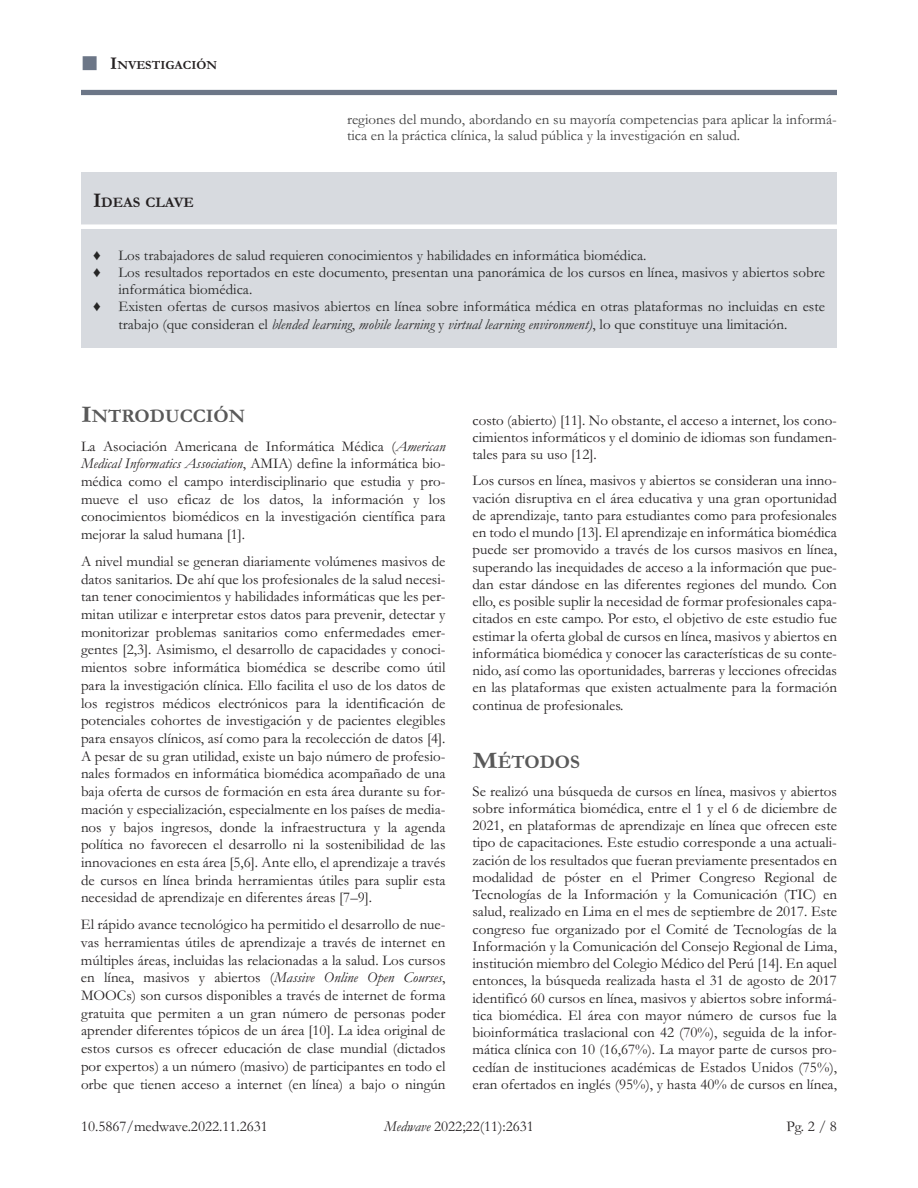
<style>
.page{position:relative;width:918px;height:1188px;background:#fff}
.page>*{position:absolute;margin:0;border:0;box-sizing:border-box;transform-origin:0 0}
.t1{font:700 19.35px "Garamond";color:#595959}
.t2{font:15px/17.7px "Garamond";color:#231f20;text-align:justify}
.t3{font:15px "Garamond";color:#262626}
.t4{font:15px/16.5px "Garamond";color:#404040}
.t5{font:italic 15px "Garamond";color:#262626}
.t6{font:700 14.7px "Garamond";color:#231f20}
.t7{font:700 12.6px "Garamond";color:#231f20}
.s1{font-size:18px}
.s2{font-size:21px}
.s3{font-family:"Times New Roman"}
.s4{font-style:normal}
.s5{font-size:24px}
.s6{font-style:italic}
</style>
<div class="page">
<div style="left:81px;top:90px;width:756px;height:5px;background:#6c7687"></div>
<div style="left:81px;top:172px;width:756px;height:176px;background:#d7dadf"></div>
<div style="left:81px;top:224px;width:756px;height:5px;background:#fff"></div>
<p class="t7" style="left:110px;top:56px;width:108px"><span class="s1">I</span>NVESTIGACIÓN</p>
<p class="t6" style="left:93px;top:193px;width:102px"><span class="s2">I</span>DEAS CLAVE</p>
<p class="t4" style="left:347px;top:110px;width:491px">regiones del mundo, abordando en su mayoría competencias para aplicar la informá&shy;tica en la práctica clínica, la salud pública y la investigación en salud.</p>
<p class="t3" style="left:93px;top:245px;width:555px"><span class="s3">♦</span> Los trabajadores de salud requieren conocimientos y habilidades en informática biomédica.</p>
<p class="t3" style="left:93px;top:262px;width:734px"><span class="s3">♦</span> Los resultados reportados en este documento, presentan una panorámica de los cursos en línea, masivos y abiertos sobre</p>
<p class="t3" style="left:119px;top:279px;width:135px">informática biomédica.</p>
<p class="t3" style="left:93px;top:297px;width:734px"><span class="s3">♦</span> Existen ofertas de cursos masivos abiertos en línea sobre informática médica en otras plataformas no incluidas en este</p>
<p class="t5" style="left:119px;top:314px;width:670px"><span class="s4">trabajo (que consideran el</span> blended learning<span class="s4">,</span> mobile learning <span class="s4">y</span> virtual learning environment)<span class="s4">, lo que constituye una limitación.</span></p>
<p class="t1" style="left:81px;top:403px;width:166px"><span class="s5">I</span>NTRODUCCIÓN</p>
<p class="t2" style="left:81px;top:437px;width:366px">La Asociación Americana de Informática Médica (<span class="s6">American Medical Informatics Association</span>, AMIA) define la informática bio&shy;médica como el campo interdisciplinario que estudia y pro&shy;mueve el uso eficaz de los datos, la información y los conocimientos biomédicos en la investigación científica para mejorar la salud humana [1].</p>
<p class="t2" style="left:81px;top:552px;width:366px">A nivel mundial se generan diariamente volúmenes masivos de datos sanitarios. De ahí que los profesionales de la salud necesi&shy;tan tener conocimientos y habilidades informáticas que les per&shy;mitan utilizar e interpretar estos datos para prevenir, detectar y monitorizar problemas sanitarios como enfermedades emer&shy;gentes [2,3]. Asimismo, el desarrollo de capacidades y conoci&shy;mientos sobre informática biomédica se describe como útil para la investigación clínica. Ello facilita el uso de los datos de los registros médicos electrónicos para la identificación de potenciales cohortes de investigación y de pacientes elegibles para ensayos clínicos, así como para la recolección de datos [4].<br>A pesar de su gran utilidad, existe un bajo número de profesio&shy;nales formados en informática biomédica acompañado de una baja oferta de cursos de formación en esta área durante su for&shy;mación y especialización, especialmente en los países de media&shy;nos y bajos ingresos, donde la infraestructura y la agenda política no favorecen el desarrollo ni la sostenibilidad de las innovaciones en esta área [5,6]. Ante ello, el aprendizaje a través de cursos en línea brinda herramientas útiles para suplir esta necesidad de aprendizaje en diferentes áreas [7–9].</p>
<p class="t2" style="left:81px;top:915px;width:366px">El rápido avance tecnológico ha permitido el desarrollo de nue&shy;vas herramientas útiles de aprendizaje a través de internet en múltiples áreas, incluidas las relacionadas a la salud. Los cursos en línea, masivos y abiertos (<span class="s6">Massive Online Open Courses</span>, MOOCs) son cursos disponibles a través de internet de forma gratuita que permiten a un gran número de personas poder aprender diferentes tópicos de un área [10]. La idea original de estos cursos es ofrecer educación de clase mundial (dictados por expertos) a un número (masivo) de participantes en todo el orbe que tienen acceso a internet (en línea) a bajo o ningún</p>
<p class="t2" style="left:473px;top:411px;width:366px;line-height:17.2px">costo (abierto) [11]. No obstante, el acceso a internet, los cono&shy;cimientos informáticos y el dominio de idiomas son fundamen&shy;tales para su uso [12].</p>
<p class="t2" style="left:472px;top:472px;width:366px;line-height:17.2px">Los cursos en línea, masivos y abiertos se consideran una inno&shy;vación disruptiva en el área educativa y una gran oportunidad de aprendizaje, tanto para estudiantes como para profesionales en todo el mundo [13]. El aprendizaje en informática biomédica puede ser promovido a través de los cursos masivos en línea, superando las inequidades de acceso a la información que pue&shy;dan estar dándose en las diferentes regiones del mundo. Con ello, es posible suplir la necesidad de formar profesionales capa&shy;citados en este campo. Por esto, el objetivo de este estudio fue estimar la oferta global de cursos en línea, masivos y abiertos en informática biomédica y conocer las características de su conte&shy;nido, así como las oportunidades, barreras y lecciones ofrecidas en las plataformas que existen actualmente para la formación continua de profesionales.</p>
<p class="t1" style="left:472px;top:749px;width:109px"><span class="s5">M</span>ÉTODOS</p>
<p class="t2" style="left:472px;top:782px;width:366px;line-height:17.2px">Se realizó una búsqueda de cursos en línea, masivos y abiertos sobre informática biomédica, entre el 1 y el 6 de diciembre de 2021, en plataformas de aprendizaje en línea que ofrecen este tipo de capacitaciones. Este estudio corresponde a una actuali&shy;zación de los resultados que fueran previamente presentados en modalidad de póster en el Primer Congreso Regional de Tecnologías de la Información y la Comunicación (TIC) en salud, realizado en Lima en el mes de septiembre de 2017. Este congreso fue organizado por el Comité de Tecnologías de la Información y la Comunicación del Consejo Regional de Lima, institución miembro del Colegio Médico del Perú [14]. En aquel entonces, la búsqueda realizada hasta el 31 de agosto de 2017 identificó 60 cursos en línea, masivos y abiertos sobre informá&shy;tica biomédica. El área con mayor número de cursos fue la bioinformática traslacional con 42 (70%), seguida de la infor&shy;mática clínica con 10 (16,67%). La mayor parte de cursos pro&shy;cedían de instituciones académicas de Estados Unidos (75%), eran ofertados en inglés (95%), y hasta 40% de cursos en línea,</p>
<p class="t2" style="left:81px;top:1117px;width:188px">10.5867/medwave.2022.11.2631</p>
<p class="t2" style="left:384px;top:1117px;width:151px"><span class="s6">Medwave</span> 2022;22(11):2631</p>
<p class="t2" style="left:786px;top:1117px;width:52px">Pg. 2 / 8</p>
</div>
